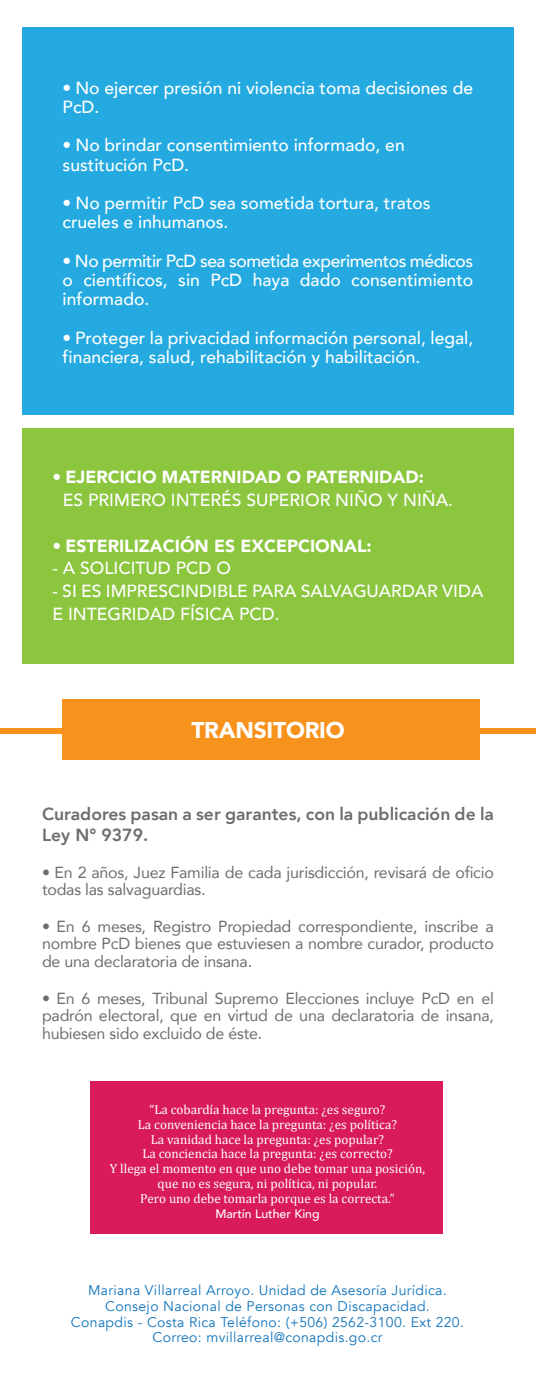
<style>
.page{position:relative;width:536px;height:1386px;background:#fff}
.page>*{position:absolute;margin:0;border:0;box-sizing:border-box;transform-origin:0 0}
.t1{font:900 22.75px "Avenir";letter-spacing:-.01em;color:#fff}
.t2{font:500 17.5px/19.2px "Avenir";color:#fff}
.t3{font:900 17.5px "Avenir";color:#fff}
.t4{font:800 17.5px/21px "Avenir";color:#6c6d70}
.t5{font:16.1px/17.5px "Avenir";letter-spacing:-.015em;color:#6c6d70;text-align:justify}
.t6{font:14px/15.8px "Avenir";letter-spacing:.025em;color:#1074bc;text-align:center}
.t7{font:13.12px/14.9px "Cambria";color:#fff;text-align:center}
.t8{font:500 12.25px "Avenir";color:#fff}
</style>
<div class="page">
<div style="left:22px;top:28px;width:491px;height:387px;background:#24aae1"></div>
<div style="left:22px;top:429px;width:491px;height:235px;background:#8bc63e"></div>
<div style="left:63px;top:699px;width:417px;height:61px;background:#f7931d"></div>
<div style="left:0;top:728px;width:69px;height:6px;background:#f7931d"></div>
<div style="left:468px;top:728px;width:67px;height:6px;background:#f7931d"></div>
<div style="left:90px;top:1082px;width:352px;height:152px;background:#d91a5b"></div>
<p class="t2" style="left:63px;top:77px;width:412px">• No ejercer presión ni violencia toma decisiones de<br>PcD.</p>
<p class="t2" style="left:63px;top:135px;width:343px">• No brindar consentimiento informado, en sustitución PcD.</p>
<p class="t2" style="left:63px;top:192px;width:369px">• No permitir PcD sea sometida tortura, tratos crueles e inhumanos.</p>
<p class="t2" style="left:63px;top:250px;width:412px;text-align:justify">• No permitir PcD sea sometida experimentos médicos o científicos, sin PcD haya dado consentimiento informado.</p>
<p class="t2" style="left:63px;top:327px;width:412px">• Proteger la privacidad información personal, legal, financiera, salud, rehabilitación y habilitación.</p>
<p class="t3" style="left:52px;top:462px;width:373px">• EJERCICIO MATERNIDAD O PATERNIDAD:</p>
<p class="t2" style="left:63px;top:489px;width:391px">ES PRIMERO INTERÉS SUPERIOR NIÑO Y NIÑA.</p>
<p class="t3" style="left:52px;top:530px;width:320px">• ESTERILIZACIÓN ES EXCEPCIONAL:</p>
<p class="t2" style="left:52px;top:558px;width:180px">- A SOLICITUD PCD O</p>
<p class="t2" style="left:52px;top:579px;width:432px;line-height:22.8px">- SI ES IMPRESCINDIBLE PARA SALVAGUARDAR VIDA<br>E INTEGRIDAD FÍSICA PCD.</p>
<h1 class="t1" style="left:191px;top:710px;width:155px">TRANSITORIO</h1>
<p class="t4" style="left:42px;top:803px;width:453px">Curadores pasan a ser garantes, con la publicación de la<br>Ley N° 9379.</p>
<p class="t5" style="left:42px;top:863px;width:453px">• En 2 años, Juez Familia de cada jurisdicción, revisará de oficio todas las salvaguardias.</p>
<p class="t5" style="left:42px;top:917px;width:453px">• En 6 meses, Registro Propiedad correspondiente, inscribe a nombre PcD bienes que estuviesen a nombre curador, producto de una declaratoria de insana.</p>
<p class="t5" style="left:42px;top:989px;width:453px">• En 6 meses, Tribunal Supremo Elecciones incluye PcD en el padrón electoral, que en virtud de una declaratoria de insana, hubiesen sido excluido de éste.</p>
<p class="t7" style="left:110px;top:1102px;width:316px">“La cobardía hace la pregunta: ¿es seguro?<br>La conveniencia hace la pregunta: ¿es política?<br>La vanidad hace la pregunta: ¿es popular?<br>La conciencia hace la pregunta: ¿es correcto?<br>Y llega el momento en que uno debe tomar una posición, que no es segura, ni política, ni popular.<br>Pero uno debe tomarla porque es la correcta.”</p>
<p class="t8" style="left:215px;top:1203px;width:106px">Martín Luther King</p>
<p class="t6" style="left:71px;top:1283px;width:394px">Mariana Villarreal Arroyo. Unidad de Asesoría Jurídica.<br>Consejo Nacional de Personas con Discapacidad.<br>Conapdis - Costa Rica Teléfono: (+506) 2562-3100. Ext 220.<br>Correo: mvillarreal@conapdis.go.cr</p>
</div>
